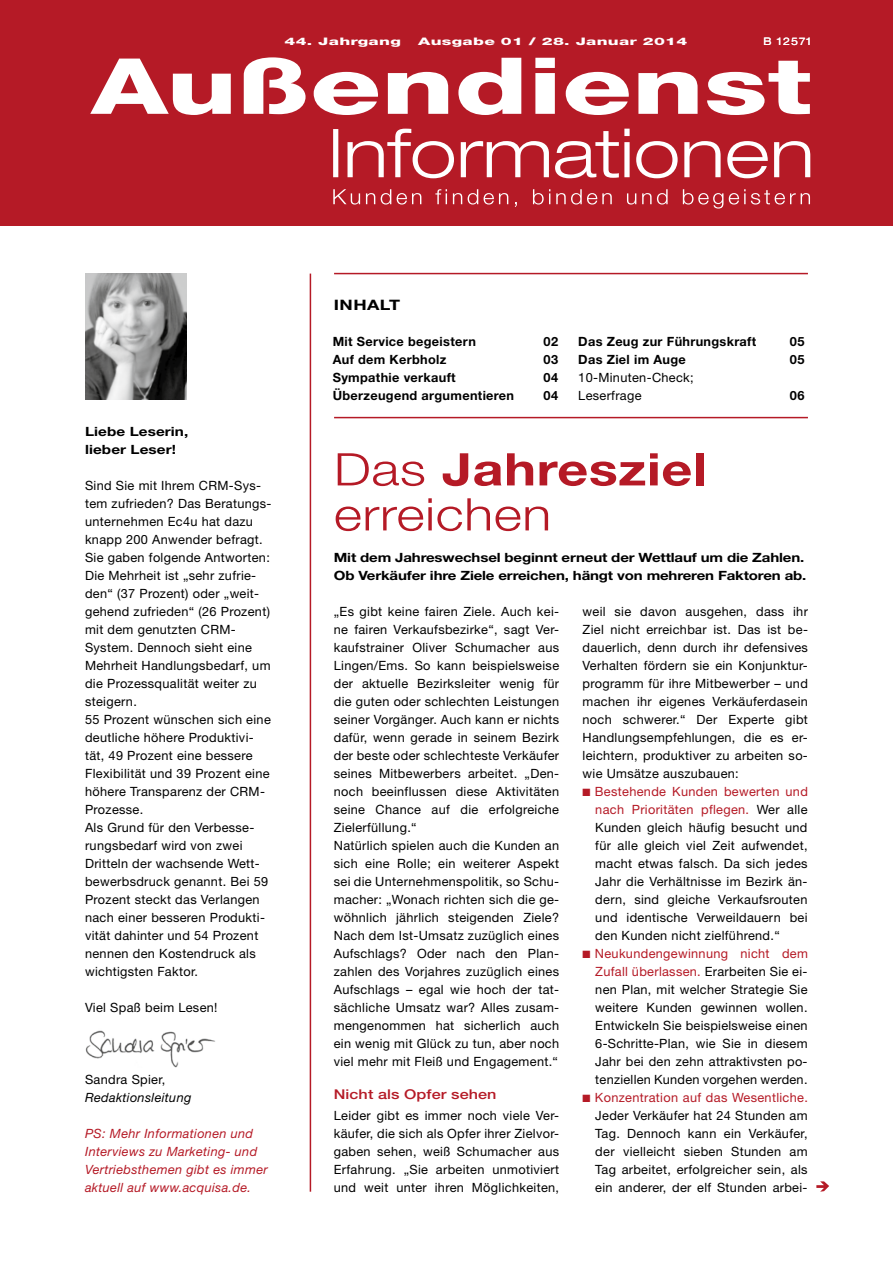
<style>
.page{position:relative;width:893px;height:1263px;background:#fff}
.page>*{position:absolute;margin:0;border:0;box-sizing:border-box;transform-origin:0 0}
.t1{font:300 45px/45px "Helvetica Neue LT";letter-spacing:.01em;color:#b51a26;scale:1.2 1}
.t2{font:700 14.4px "Helvetica Neue LT";letter-spacing:.025em;color:#000;scale:1.25 1}
.t3{font:500 13.5px "Helvetica Neue LT";letter-spacing:.005em;color:#b51a26;scale:1.2 1}
.t4{font:12.75px/18px "Helvetica Neue LT";letter-spacing:.025em;color:#000;text-align:justify}
.t5{font:700 12.75px/18px "Helvetica Neue LT";letter-spacing:.005em;color:#000;scale:1.18 1}
.t6{font:700 12.75px "Helvetica Neue LT";letter-spacing:.025em;color:#000}
.t7{font:italic 12.75px/18px "Helvetica Neue LT";letter-spacing:.025em;color:#b51a26}
.t8{font:700 12.75px/18px "Helvetica Neue LT";letter-spacing:.005em;color:#000;scale:1.2 1}
.t9{font:italic 12.75px "Helvetica Neue LT";letter-spacing:.025em;color:#000}
.t10{font:700 12.75px "Helvetica Neue LT";letter-spacing:.005em;color:#000}
.t11{font:expanded 10.5px "Helvetica Neue LT";letter-spacing:.1em;color:#fff}
.t12{font:800 10.35px "Helvetica Neue LT";letter-spacing:.015em;color:#fff;scale:1.67 1}
.s1{font-weight:700}
.s2{color:#b51a26}
</style>
<div class="page">
<div style="left:0;top:0;width:893px;height:225px;background:#b51a26"></div>
<svg style="left:90px;top:57px;width:720px;height:58px"></svg>
<svg style="left:333px;top:129px;width:477px;height:49px"></svg>
<svg style="left:333px;top:189px;width:477px;height:20px"></svg>
<svg style="left:816px;top:1181px;width:13px;height:11px"></svg>
<hr style="left:310px;top:274px;width:1px;height:918px;background:#b51a26">
<hr style="left:334px;top:417px;width:474px;height:1px;background:#b51a26">
<hr style="left:334px;top:273px;width:474px;height:1px;background:#b51a26">
<img style="left:85px;top:274px;width:101px;height:126px">
<img style="left:85px;top:1030px;width:130px;height:37px">
<p class="t12" style="left:284px;top:35px;width:71px">44. Jahrgang</p>
<p class="t12" style="left:418px;top:35px;width:163px">Ausgabe 01 / 28. Januar 2014</p>
<p class="t11" style="left:763px;top:35px;width:49px">B 12571</p>
<p class="t8" style="left:85px;top:422px;width:88px">Liebe Leserin, lieber Leser!</p>
<p class="t4" style="left:85px;top:476px;width:188px;text-align:left">Sind Sie mit Ihrem CRM-Sys&shy;tem zufrieden? Das Beratungs&shy;unternehmen Ec4u hat dazu knapp 200 Anwender befragt.<br>Sie gaben folgende Antworten:<br>Die Mehrheit ist „sehr zufrie&shy;den“ (37 Prozent) oder „weit&shy;gehend zufrieden“ (26 Prozent) mit dem genutzten CRM-<br>System. Dennoch sieht eine<br>Mehrheit Handlungsbedarf, um die Prozessqualität weiter zu steigern.<br>55 Prozent wünschen sich eine deutliche höhere Produktivi&shy;tät, 49 Prozent eine bessere<br>Flexibilität und 39 Prozent eine höhere Transparenz der CRM-<br>Prozesse.<br>Als Grund für den Verbesse&shy;rungsbedarf wird von zwei<br>Dritteln der wachsende Wett&shy;bewerbsdruck genannt. Bei 59<br>Prozent steckt das Verlangen nach einer besseren Produkti&shy;vität dahinter und 54 Prozent nennen den Kostendruck als wichtigsten Faktor.</p>
<p class="t4" style="left:85px;top:998px;width:134px">Viel Spaß beim Lesen!</p>
<p class="t4" style="left:85px;top:1070px;width:82px">Sandra Spier,</p>
<p class="t9" style="left:85px;top:1089px;width:108px">Redaktionsleitung</p>
<p class="t7" style="left:85px;top:1124px;width:184px">PS: Mehr Informationen und<br>Interviews zu Marketing- und<br>Vertriebsthemen gibt es immer aktuell auf www.acquisa.de.</p>
<p class="t2" style="left:334px;top:296px;width:54px">INHALT</p>
<p class="t6" style="left:333px;top:333px;width:145px">Mit Service begeistern</p>
<p class="t10" style="left:544px;top:333px;width:16px">02</p>
<p class="t6" style="left:333px;top:351px;width:115px">Auf dem Kerbholz</p>
<p class="t10" style="left:544px;top:351px;width:16px">03</p>
<p class="t6" style="left:333px;top:369px;width:125px">Sympathie verkauft</p>
<p class="t10" style="left:544px;top:369px;width:16px">04</p>
<p class="t6" style="left:333px;top:387px;width:183px">Überzeugend argumentieren</p>
<p class="t10" style="left:544px;top:387px;width:16px">04</p>
<p class="t6" style="left:578px;top:333px;width:180px">Das Zeug zur Führungskraft</p>
<p class="t10" style="left:790px;top:333px;width:16px">05</p>
<p class="t6" style="left:578px;top:351px;width:109px">Das Ziel im Auge</p>
<p class="t10" style="left:790px;top:351px;width:16px">05</p>
<p class="t4" style="left:578px;top:368px;width:117px">10-Minuten-Check;<br>Leserfrage</p>
<p class="t10" style="left:790px;top:387px;width:16px">06</p>
<h1 class="t1" style="left:334px;top:446px;width:312px">Das <span class="s1">Jahresziel </span>erreichen</h1>
<p class="t5" style="left:334px;top:548px;width:402px">Mit dem Jahreswechsel beginnt erneut der Wettlauf um die Zahlen.<br>Ob Verkäufer ihre Ziele erreichen, hängt von mehreren Faktoren ab.</p>
<p class="t4" style="left:334px;top:602px;width:227px;text-align:left">„Es gibt keine fairen Ziele. Auch kei&shy;ne fairen Verkaufsbezirke“, sagt Ver&shy;kaufstrainer Oliver Schumacher aus Lingen/Ems. So kann beispielsweise der aktuelle Bezirksleiter wenig für die guten oder schlechten Leistungen seiner Vorgänger. Auch kann er nichts dafür, wenn gerade in seinem Bezirk der beste oder schlechteste Verkäufer seines Mitbewerbers arbeitet. „Den&shy;noch beeinflussen diese Aktivitäten seine Chance auf die erfolgreiche Zielerfüllung.“<br>Natürlich spielen auch die Kunden an sich eine Rolle; ein weiterer Aspekt sei die Unternehmenspolitik, so Schu&shy;macher: „Wonach richten sich die ge&shy;wöhnlich jährlich steigenden Ziele?<br>Nach dem Ist-Umsatz zuzüglich eines Aufschlags? Oder nach den Plan&shy;zahlen des Vorjahres zuzüglich eines Aufschlags – egal wie hoch der tat&shy;sächliche Umsatz war? Alles zusam&shy;mengenommen hat sicherlich auch ein wenig mit Glück zu tun, aber noch viel mehr mit Fleiß und Engagement.“</p>
<p class="t3" style="left:334px;top:1086px;width:137px">Nicht als Opfer sehen</p>
<p class="t4" style="left:334px;top:1106px;width:227px">Leider gibt es immer noch viele Ver&shy;käufer, die sich als Opfer ihrer Zielvor&shy;gaben sehen, weiß Schumacher aus Erfahrung. „Sie arbeiten unmotiviert und weit unter ihren Möglichkeiten,</p>
<p class="t4" style="left:583px;top:602px;width:227px">weil sie davon ausgehen, dass ihr Ziel nicht erreichbar ist. Das ist be&shy;dauerlich, denn durch ihr defensives Verhalten fördern sie ein Konjunktur&shy;programm für ihre Mitbewerber – und machen ihr eigenes Verkäuferdasein noch schwerer.“ Der Experte gibt Handlungsempfehlungen, die es er&shy;leichtern, produktiver zu arbeiten so&shy;wie Umsätze auszubauen:</p>
<p class="t4" style="left:595px;top:782px;width:214px;text-indent:-13px"><span class="s2">■ Bestehende Kunden bewerten und nach Prioritäten pflegen.</span> Wer alle Kunden gleich häufig besucht und für alle gleich viel Zeit aufwendet, macht etwas falsch. Da sich jedes Jahr die Verhältnisse im Bezirk än&shy;dern, sind gleiche Verkaufsrouten und identische Verweildauern bei den Kunden nicht zielführend.“</p>
<p class="t4" style="left:595px;top:944px;width:214px;text-indent:-13px"><span class="s2">■ Neukundengewinnung nicht dem Zufall überlassen.</span> Erarbeiten Sie ei&shy;nen Plan, mit welcher Strategie Sie weitere Kunden gewinnen wollen.<br>Entwickeln Sie beispielsweise einen 6-Schritte-Plan, wie Sie in diesem Jahr bei den zehn attraktivsten po&shy;tenziellen Kunden vorgehen werden.</p>
<p class="t4" style="left:595px;top:1088px;width:214px;text-indent:-13px"><span class="s2">■ Konzentration auf das Wesentliche.<br></span>Jeder Verkäufer hat 24 Stunden am Tag. Dennoch kann ein Verkäufer, der vielleicht sieben Stunden am Tag arbeitet, erfolgreicher sein, als ein anderer, der elf Stunden arbei-</p>
</div>
